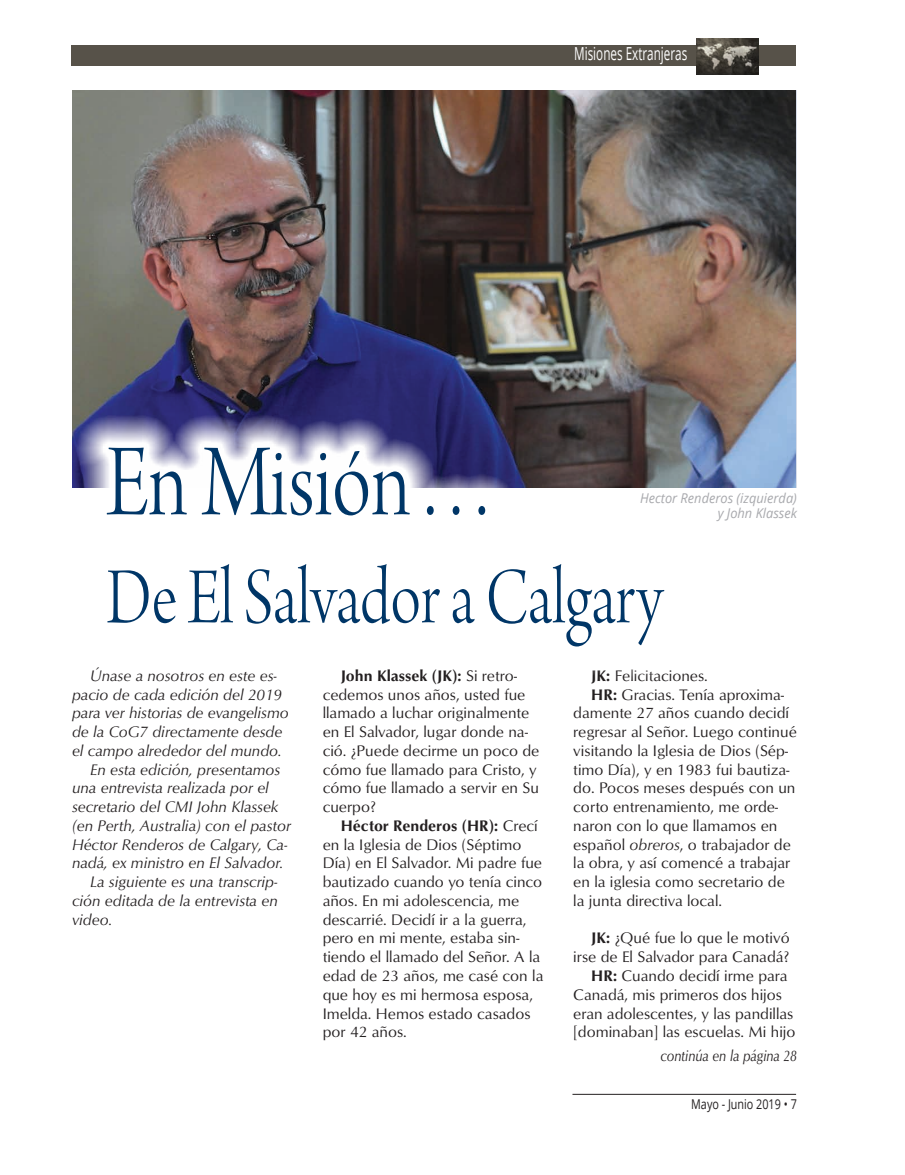
<style>
.page{position:relative;width:905px;height:1175px;background:#fff}
.page>*{position:absolute;margin:0;border:0;box-sizing:border-box;transform-origin:0 0}
.Article_-_Title_-_Ar{font:108px "Arno Pro Light Display";color:#003667;scale:.8 1}
.Article_-_Title_-_Ar-2{font:84px "Arno Pro Light Display";letter-spacing:-.005em;color:#003667;scale:.8 1}
.Department_-_Header{font:18px "Open Sans";color:#fff;scale:.65 1}
.Article_-_Main_text{font:15.75px/18.8px "Optimum Roman DTC";color:#231f20}
.Article_-_Main_text-2{font:15.75px/18.8px "Optimum Roman Italic DTC";color:#231f20;text-align:center}
.Article_-_Title_-_Ar-3{font:15.75px "Optimum Roman Italic DTC";letter-spacing:-.005em;color:#231f20;scale:.85 1}
.t1{font:italic 13.5px/15px "Open Sans";color:#a8a9ad;text-align:right;scale:.95 1}
.t2{font:13.5px "Open Sans";color:#231f20;scale:.8 1}
.s1{font-family:"Optimum Bold DTC"}
.s2{font-family:"Optimum Roman Italic DTC"}
</style>
<div class="page">
<hr style="left:572px;top:1094px;width:224px;height:1px;background:#231f20">
<img style="left:72px;top:90px;width:723px;height:398px">
<svg style="left:74px;top:415px;width:623px;height:73px"></svg>
<div style="left:71px;top:45px;width:724px;height:20px;background:#575249"></div>
<img style="left:696px;top:38px;width:62px;height:36px">
<p class="Department_-_Header" style="left:574px;top:41px;width:176px">Misiones Extranjeras</p>
<p class="Article_-_Title_-_Ar" style="left:106px;top:423px;width:478px">En Misión . . .</p>
<p class="t1" style="left:640px;top:490px;width:167px">Hector Renderos (izquierda) y John Klassek</p>
<p class="Article_-_Title_-_Ar-2" style="left:106px;top:551px;width:697px">De El Salvador a Calgary</p>
<p class="Article_-_Main_text-2" style="left:72px;top:666px;width:218px">Únase a nosotros en este es&shy;pacio de cada edición del 2019 para ver historias de evangelismo de la CoG7 directamente desde el campo alrededor del mundo.</p>
<p class="Article_-_Main_text-2" style="left:72px;top:760px;width:220px;text-align:left;text-indent:18px">En esta edición, presentamos una entrevista realizada por el secretario del CMI John Klassek (en Perth, Australia) con el pastor<br>Héctor Renderos de Calgary, Ca&shy;nadá, ex ministro en El Salvador.</p>
<p class="Article_-_Main_text-2" style="left:72px;top:872px;width:207px;text-align:justify;text-indent:18px">La siguiente es una transcrip&shy;ción editada de la entrevista en video.</p>
<p class="Article_-_Main_text" style="left:322px;top:666px;width:218px;text-indent:18px"><span class="s1">John Klassek (JK):</span> Si retro&shy;cedemos unos años, usted fue llamado a luchar originalmente en El Salvador, lugar donde na&shy;ció. ¿Puede decirme un poco de cómo fue llamado para Cristo, y cómo fue llamado a servir en Su cuerpo?</p>
<p class="Article_-_Main_text" style="left:322px;top:816px;width:222px;text-indent:18px"><span class="s1">Héctor Renderos (HR):</span> Crecí en la Iglesia de Dios (Séptimo<br>Día) en El Salvador. Mi padre fue bautizado cuando yo tenía cinco años. En mi adolescencia, me descarrié. Decidí ir a la guerra, pero en mi mente, estaba sin&shy;tiendo el llamado del Señor. A la edad de 23 años, me casé con la que hoy es mi hermosa esposa,<br>Imelda. Hemos estado casados por 42 años.</p>
<p class="Article_-_Main_text" style="left:591px;top:666px;width:118px"><span class="s1">JK:</span> Felicitaciones.</p>
<p class="Article_-_Main_text" style="left:573px;top:684px;width:225px;text-indent:18px"><span class="s1">HR:</span> Gracias. Tenía aproxima&shy;damente 27 años cuando decidí regresar al Señor. Luego continué visitando la Iglesia de Dios (Sép&shy;timo Día), y en 1983 fui bautiza&shy;do. Pocos meses después con un corto entrenamiento, me orde&shy;naron con lo que llamamos en español <span class="s2">obreros</span>, o trabajador de la obra, y así comencé a trabajar en la iglesia como secretario de la junta directiva local.</p>
<p class="Article_-_Main_text" style="left:573px;top:928px;width:218px;text-align:right"><span class="s1">JK:</span> ¿Qué fue lo que le motivó irse de El Salvador para Canadá?</p>
<p class="Article_-_Main_text" style="left:573px;top:966px;width:224px;text-indent:18px"><span class="s1">HR:</span> Cuando decidí irme para<br>Canadá, mis primeros dos hijos eran adolescentes, y las pandillas [dominaban] las escuelas. Mi hijo</p>
<p class="Article_-_Title_-_Ar-3" style="left:660px;top:1047px;width:162px">continúa en la página 28</p>
<p class="t2" style="left:691px;top:1095px;width:133px">Mayo - Junio 2019 • 7</p>
</div>
